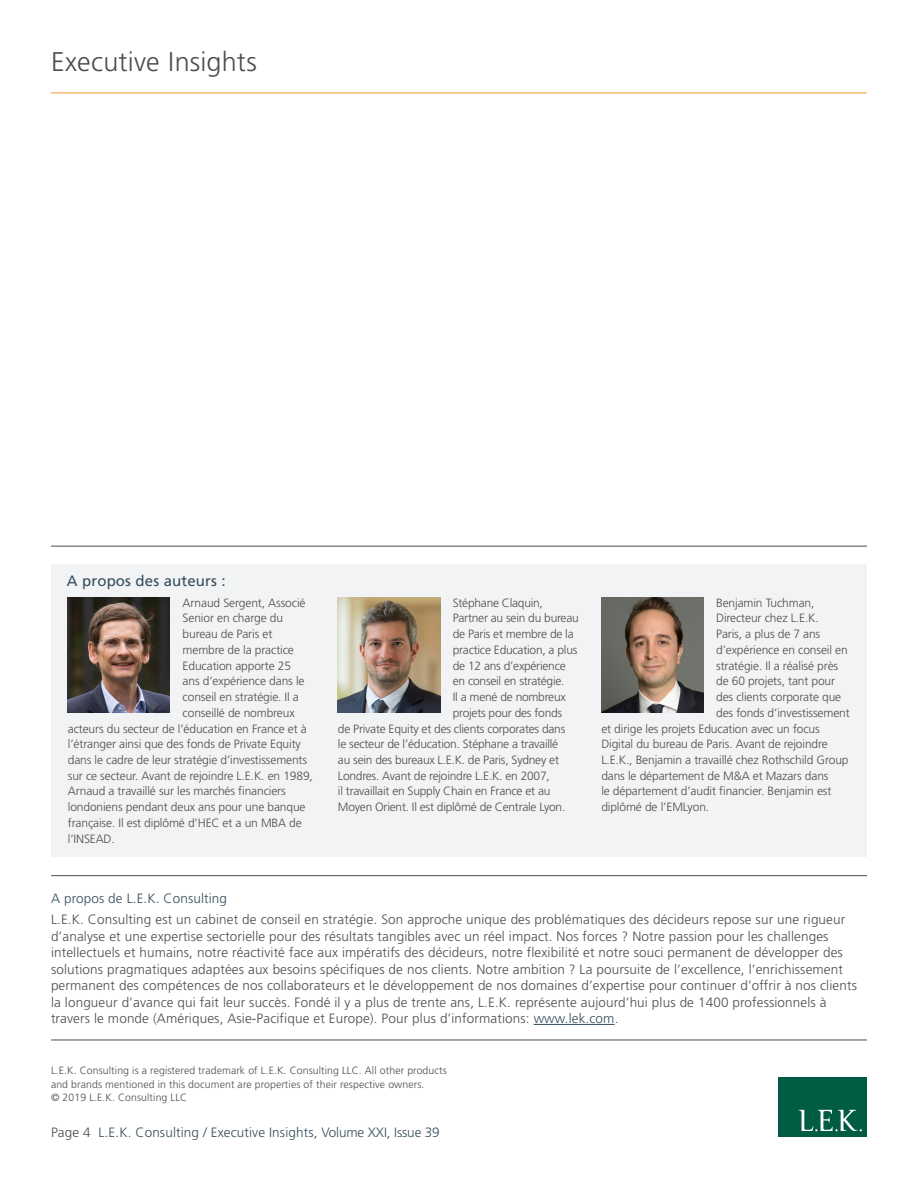
<style>
.page{position:relative;width:918px;height:1188px;background:#fff}
.page>*{position:absolute;margin:0;border:0;box-sizing:border-box;transform-origin:0 0}
.t1{font:300 27px "Frutiger";letter-spacing:.005em;color:#4d4d4f}
.t2{font:15px "Frutiger";letter-spacing:.01em;color:#354e5c}
.t3{font:300 13.5px/16.5px "Frutiger";letter-spacing:.01em;color:#4d4d4f}
.t4{font:300 13.5px "Frutiger";letter-spacing:.01em;color:#354e5c}
.t5{font:300 12px "Frutiger";letter-spacing:-.01em;color:#4d4d4f}
.t6{font:300 10.5px/13.5px "Frutiger";letter-spacing:.01em;color:#4d4d4f}
.s1{color:#354e5c}
.s2{color:#4d4d4f}
</style>
<div class="page">
<hr style="left:51px;top:93px;width:816px;height:1px;background:#f79428">
<hr style="left:51px;top:1040px;width:816px;height:1px;background:#4d4d4f">
<hr style="left:534px;top:1024px;width:81px;height:1px;background:#354e5c">
<div style="left:778px;top:1078px;width:89px;height:59px;background:#005c42"></div>
<svg style="left:799px;top:1110px;width:63px;height:22px"></svg>
<div style="left:51px;top:564px;width:816px;height:292px;background:#f1f3f5"></div>
<hr style="left:51px;top:546px;width:816px;height:1px;background:#4d4d4f">
<img style="left:338px;top:598px;width:102px;height:114px">
<img style="left:68px;top:598px;width:102px;height:114px">
<img style="left:601px;top:598px;width:102px;height:114px">
<hr style="left:51px;top:875px;width:816px;height:1px;background:#4d4d4f">
<h1 class="t1" style="left:51px;top:47px;width:207px">Executive Insights</h1>
<p class="t2" style="left:67px;top:572px;width:161px">A propos des auteurs :</p>
<p class="t5" style="left:183px;top:596px;width:124px">Arnaud Sergent, Associé</p>
<p class="t5" style="left:183px;top:611px;width:102px">Senior en charge du</p>
<p class="t5" style="left:183px;top:627px;width:91px">bureau de Paris et</p>
<p class="t5" style="left:183px;top:643px;width:113px">membre de la practice</p>
<p class="t5" style="left:183px;top:659px;width:110px">Education apporte 25</p>
<p class="t5" style="left:183px;top:674px;width:123px">ans d‘expérience dans le</p>
<p class="t5" style="left:183px;top:690px;width:118px">conseil en stratégie. Il a</p>
<p class="t5" style="left:183px;top:706px;width:114px">conseillé de nombreux</p>
<p class="t5" style="left:68px;top:722px;width:241px">acteurs du secteur de l’éducation en France et à</p>
<p class="t5" style="left:68px;top:737px;width:235px">l’étranger ainsi que des fonds de Private Equity</p>
<p class="t5" style="left:68px;top:753px;width:241px">dans le cadre de leur stratégie d’investissements</p>
<p class="t5" style="left:68px;top:769px;width:247px">sur ce secteur. Avant de rejoindre L.E.K. en 1989,</p>
<p class="t5" style="left:68px;top:785px;width:220px">Arnaud a travaillé sur les marchés financiers</p>
<p class="t5" style="left:68px;top:800px;width:239px">londoniens pendant deux ans pour une banque</p>
<p class="t5" style="left:68px;top:816px;width:235px">française. Il est diplômé d’HEC et a un MBA de</p>
<p class="t5" style="left:68px;top:832px;width:49px">l’INSEAD.</p>
<p class="t5" style="left:453px;top:596px;width:92px">Stéphane Claquin,</p>
<p class="t5" style="left:453px;top:611px;width:128px">Partner au sein du bureau</p>
<p class="t5" style="left:453px;top:627px;width:122px">de Paris et membre de la</p>
<p class="t5" style="left:453px;top:643px;width:126px">practice Education, a plus</p>
<p class="t5" style="left:453px;top:659px;width:114px">de 12 ans d’expérience</p>
<p class="t5" style="left:453px;top:674px;width:113px">en conseil en stratégie.</p>
<p class="t5" style="left:453px;top:690px;width:115px">Il a mené de nombreux</p>
<p class="t5" style="left:453px;top:706px;width:111px">projets pour des fonds</p>
<p class="t5" style="left:338px;top:722px;width:229px">de Private Equity et des clients corporates dans</p>
<p class="t5" style="left:338px;top:737px;width:222px">le secteur de l’éducation. Stéphane a travaillé</p>
<p class="t5" style="left:338px;top:753px;width:223px">au sein des bureaux L.E.K. de Paris, Sydney et</p>
<p class="t5" style="left:338px;top:769px;width:213px">Londres. Avant de rejoindre L.E.K. en 2007,</p>
<p class="t5" style="left:338px;top:785px;width:214px">il travaillait en Supply Chain en France et au</p>
<p class="t5" style="left:338px;top:800px;width:229px">Moyen Orient. Il est diplômé de Centrale Lyon.</p>
<p class="t5" style="left:716px;top:596px;width:100px">Benjamin Tuchman,</p>
<p class="t5" style="left:716px;top:611px;width:104px">Directeur chez L.E.K.</p>
<p class="t5" style="left:716px;top:627px;width:106px">Paris, a plus de 7 ans</p>
<p class="t5" style="left:716px;top:643px;width:133px">d’expérience en conseil en</p>
<p class="t5" style="left:716px;top:659px;width:124px">stratégie. Il a réalisé près</p>
<p class="t5" style="left:716px;top:674px;width:121px">de 60 projets, tant pour</p>
<p class="t5" style="left:716px;top:690px;width:127px">des clients corporate que</p>
<p class="t5" style="left:716px;top:706px;width:135px">des fonds d’investissement</p>
<p class="t5" style="left:601px;top:722px;width:220px">et dirige les projets Education avec un focus</p>
<p class="t5" style="left:601px;top:737px;width:228px">Digital du bureau de Paris. Avant de rejoindre</p>
<p class="t5" style="left:601px;top:753px;width:249px">L.E.K., Benjamin a travaillé chez Rothschild Group</p>
<p class="t5" style="left:601px;top:769px;width:229px">dans le département de M&amp;A et Mazars dans</p>
<p class="t5" style="left:601px;top:785px;width:232px">le département d’audit financier. Benjamin est</p>
<p class="t5" style="left:601px;top:800px;width:109px">diplômé de l’EMLyon.</p>
<p class="t4" style="left:51px;top:891px;width:178px">A propos de L.E.K. Consulting</p>
<p class="t3" style="left:51px;top:911px;width:807px">L.E.K. Consulting est un cabinet de conseil en stratégie. Son approche unique des problématiques des décideurs repose sur une rigueur d’analyse et une expertise sectorielle pour des résultats tangibles avec un réel impact. Nos forces ? Notre passion pour les challenges intellectuels et humains, notre réactivité face aux impératifs des décideurs, notre flexibilité et notre souci permanent de développer des solutions pragmatiques adaptées aux besoins spécifiques de nos clients. Notre ambition ? La poursuite de l’excellence, l’enrichissement permanent des compétences de nos collaborateurs et le développement de nos domaines d’expertise pour continuer d’offrir à nos clients la longueur d’avance qui fait leur succès. Fondé il y a plus de trente ans, L.E.K. représente aujourd’hui plus de 1400 professionnels à travers le monde (Amériques, Asie-Pacifique et Europe). Pour plus d’informations: <span class="s1">www.lek.com</span>.</p>
<p class="t6" style="left:51px;top:1064px;width:397px">L.E.K. Consulting is a registered trademark of L.E.K. Consulting LLC. All other products and brands mentioned in this document are properties of their respective owners.<br>© 2019 L.E.K. Consulting LLC</p>
<p class="t4" style="left:51px;top:1125px;width:390px"><span class="s2">Page 4</span> L.E.K. Consulting / Executive Insights, Volume XXI, Issue 39</p>
</div>
